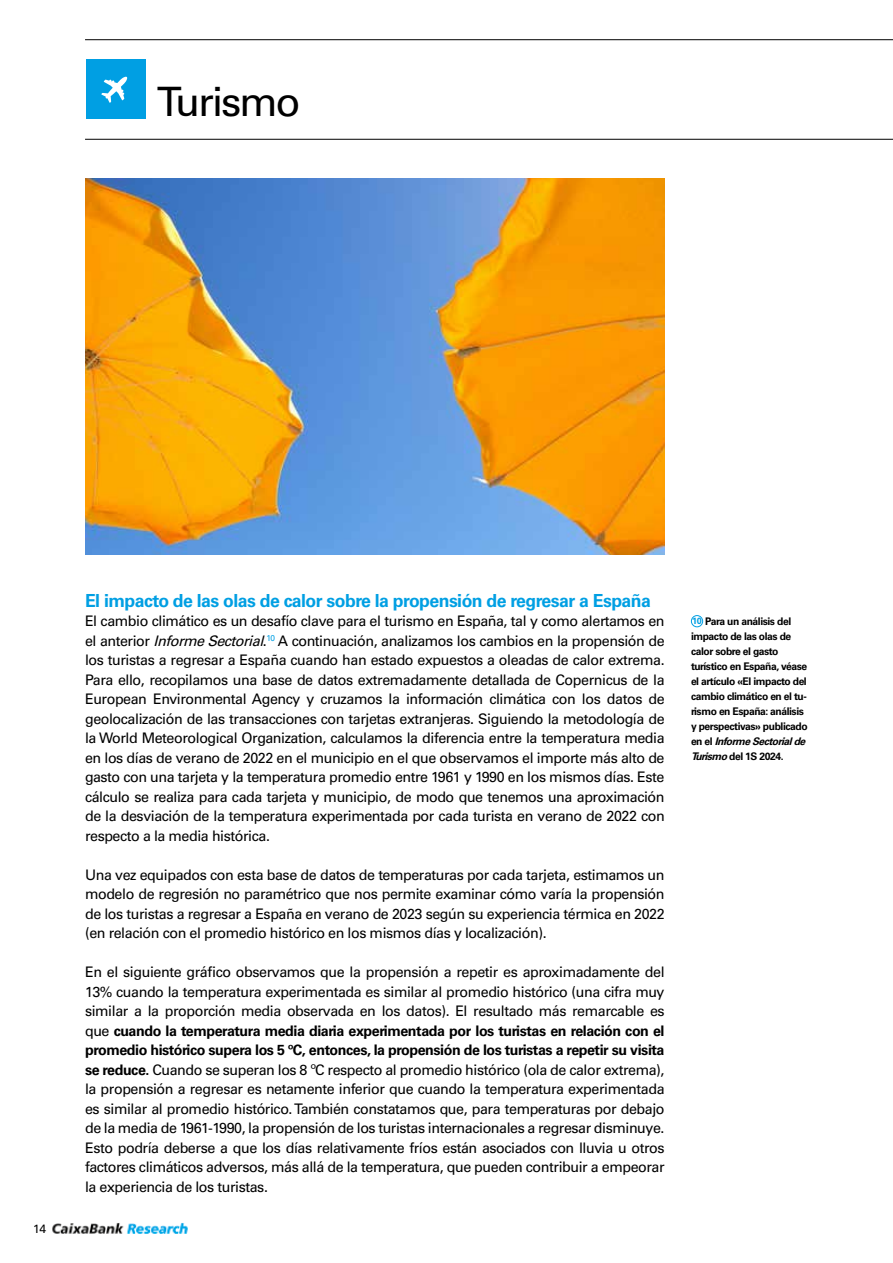
<style>
.page{position:relative;width:893px;height:1263px;background:#fff}
.page>*{position:absolute;margin:0;border:0;box-sizing:border-box;transform-origin:0 0}
.t1{font:40.5px "Univers LT Std";letter-spacing:-.05em;color:#000}
.t2{font:700 18px "Univers LT Std";letter-spacing:-.03em;color:#009fe3}
.t3{font:14.55px/19.5px "Univers LT Std";letter-spacing:-.03em;color:#000;text-align:justify}
.t4{font:12px "Univers LT Std";color:#000}
.t5{font:700 10.5px/15px "Univers LT Std";letter-spacing:-.04em;color:#000}
.s1{font-style:italic}
.s2{font-weight:700}
.s3{font-size:9px;color:#009fe3}
</style>
<div class="page">
<img style="left:52px;top:1223px;width:136px;height:11px">
<hr style="left:85px;top:139px;width:808px;height:1px;background:#000">
<hr style="left:85px;top:39px;width:808px;height:1px;background:#000">
<div style="left:86px;top:60px;width:59px;height:59px;background:#009fe3"></div>
<svg style="left:101px;top:77px;width:26px;height:26px"></svg>
<div style="left:691px;top:615px;width:12px;height:12px;border:1px solid #009fe3;border-radius:50%"></div>
<img style="left:85px;top:179px;width:580px;height:376px">
<h1 class="t1" style="left:157px;top:78px;width:145px">Turismo</h1>
<p class="t4" style="left:33px;top:1222px;width:14px">14</p>
<p class="t2" style="left:85px;top:590px;width:567px">El impacto de las olas de calor sobre la propensión de regresar a España</p>
<p class="t3" style="left:85px;top:611px;width:581px">El cambio climático es un desafío clave para el turismo en España, tal y como alertamos en el anterior <span class="s1">InformeSectorial</span>.<sup>10</sup> A continuación, analizamos los cambios en la propensión de los turistas a regresar a España cuando han estado expuestos a oleadas de calor extrema.<br>Para ello, recopilamos una base de datos extremadamente detallada de Copernicus de la European Environmental Agency y cruzamos la información climática con los datos de geolocalización de las transacciones con tarjetas extranjeras. Siguiendo la metodología de la World Meteorological Organization, calculamos la diferencia entre la temperatura media en los días de verano de 2022 en el municipio en el que observamos el importe más alto de gasto con una tarjeta y la temperatura promedio entre 1961 y 1990 en los mismos días. Este cálculo se realiza para cada tarjeta y municipio, de modo que tenemos una aproximación de la desviación de la temperatura experimentada por cada turista en verano de 2022 con respecto a la media histórica.</p>
<p class="t3" style="left:85px;top:865px;width:581px">Una vez equipados con esta base de datos de temperaturas por cada tarjeta, estimamos un modelo de regresión no paramétrico que nos permite examinar cómo varía la propensión de los turistas a regresar a España en verano de 2023 según su experiencia térmica en 2022 (en relación con el promedio histórico en los mismos días y localización).</p>
<p class="t3" style="left:85px;top:962px;width:581px">En el siguiente gráfico observamos que la propensión a repetir es aproximadamente del 13% cuando la temperatura experimentada es similar al promedio histórico (una cifra muy similar a la proporción media observada en los datos). El resultado más remarcable es que <span class="s2">cuando la temperatura media diaria experimentada por los turistas en relación con el promedio histórico supera los 5 ºC, entonces, la propensión de los turistas a repetir su visita se reduce.</span> Cuando se superan los 8 ºC respecto al promedio histórico (ola de calor extrema), la propensión a regresar es netamente inferior que cuando la temperatura experimentada es similar al promedio histórico. También constatamos que, para temperaturas por debajo de la media de 1961-1990, la propensión de los turistas internacionales a regresar disminuye.<br>Esto podría deberse a que los días relativamente fríos están asociados con lluvia u otros factores climáticos adversos, más allá de la temperatura, que pueden contribuir a empeorar la experiencia de los turistas.</p>
<p class="t5" style="left:691px;top:614px;width:119px"><span class="s3">10</span> Para un análisis del impacto de las olas de calor sobre el gasto turístico en España, véase el artículo «El impacto del cambio climático en el tu&shy;rismo en España: análisis y perspectivas» publicado e n e l <span class="s1">InformeSectorialde<br>Turismo</span>del 1S 2024.</p>
</div>
